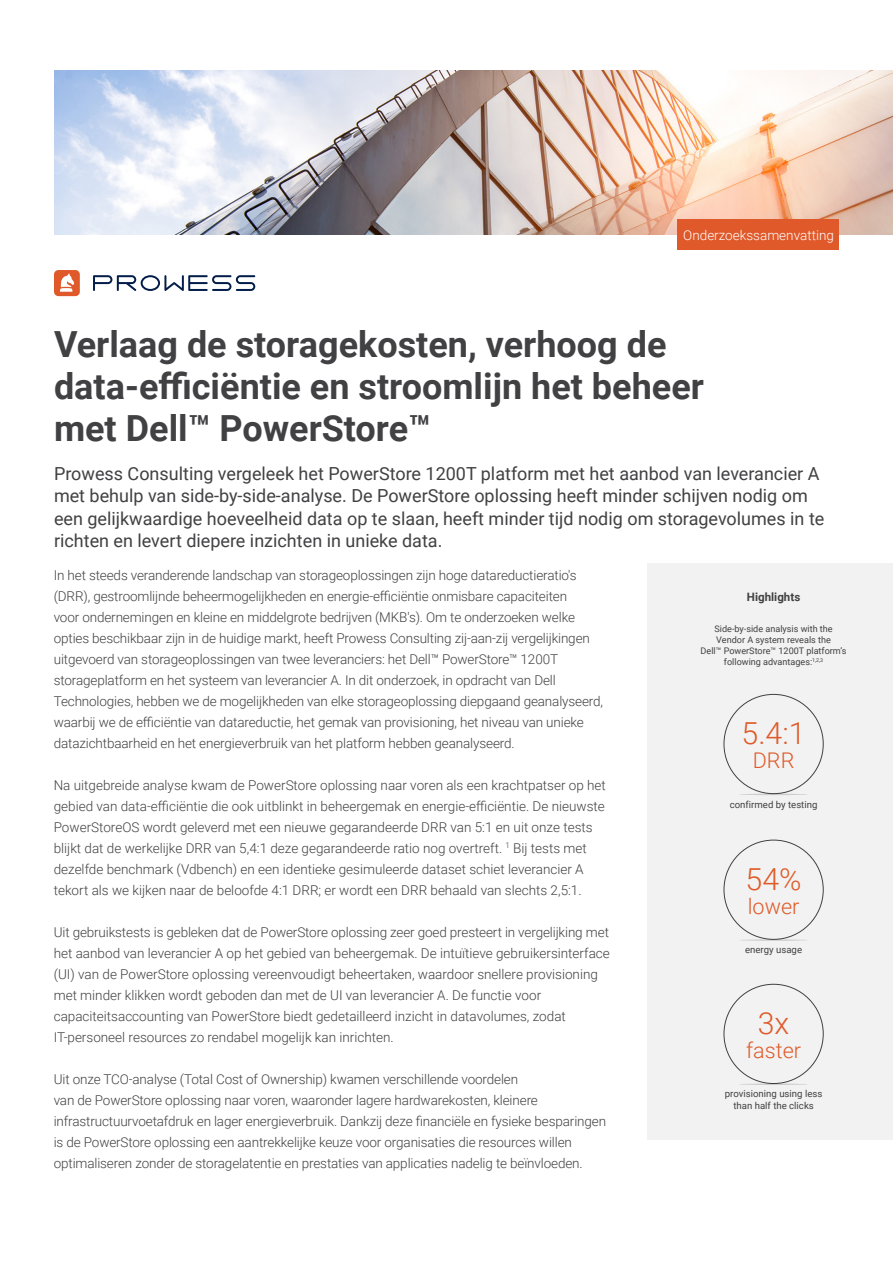
<style>
.page{position:relative;width:893px;height:1263px;background:#fff}
.page>*{position:absolute;margin:0;border:0;box-sizing:border-box;transform-origin:0 0}
.P__Cover_Header{font:700 36px/42px "Roboto";color:#414042}
.t1{font:300 30.3px "Roboto";color:#df5a28}
.t2{font:300 21.6px "Roboto";color:#df5a28}
.P__Cover_Subhead{font:18px/22.5px "Roboto";color:#414042}
.P__Body_Copy{font:300 13.5px/21px "Roboto";letter-spacing:-.01em;color:#414042}
.P__Body_Copy-2{font:300 13.5px "Roboto";color:#fff}
.t3{font:700 11.55px "Roboto";color:#414142}
.t4{font:9.6px/12px "Roboto";color:#414142;text-align:center}
.t5{font:9.15px/10.9px "Roboto";color:#414142;text-align:center}
</style>
<div class="page">
<svg style="left:54px;top:270px;width:26px;height:26px"></svg>
<svg style="left:93px;top:275px;width:162px;height:16px"></svg>
<img style="left:54px;top:70px;width:839px;height:165px">
<div style="left:647px;top:563px;width:246px;height:577px;background:#f2f2f2"></div>
<hr style="left:739px;top:794px;width:69px;height:1px;background:#414142;border-radius:50%">
<hr style="left:739px;top:939px;width:69px;height:2px;background:#414142;border-radius:50%">
<hr style="left:739px;top:1083px;width:69px;height:2px;background:#414142;border-radius:50%">
<div style="left:677px;top:220px;width:162px;height:30px;background:#e0592a"></div>
<p class="P__Body_Copy-2" style="left:683px;top:226px;width:152px">Onderzoekssamenvatting</p>
<p class="P__Cover_Header" style="left:54px;top:322px;width:651px">Verlaag de storagekosten, verhoog de data-efficiëntie en stroomlijn het beheer met Dell™ PowerStore™</p>
<p class="P__Cover_Subhead" style="left:54px;top:462px;width:772px">Prowess Consulting vergeleek het PowerStore 1200T platform met het aanbod van leverancier A met behulp van side-by-side-analyse. De PowerStore oplossing heeft minder schijven nodig om een gelijkwaardige hoeveelheid data op te slaan, heeft minder tijd nodig om storagevolumes in te richten en levert diepere inzichten in unieke data.</p>
<p class="P__Body_Copy" style="left:54px;top:564px;width:551px">In het steeds veranderende landschap van storageoplossingen zijn hoge datareductieratio's (DRR), gestroomlijnde beheermogelijkheden en energie-efficiëntie onmisbare capaciteiten<br>voor ondernemingen en kleine en middelgrote bedrijven (MKB's). Om te onderzoeken welke opties beschikbaar zijn in de huidige markt, heeft Prowess Consulting zij-aan-zij vergelijkingen uitgevoerd van storageoplossingen van twee leveranciers: het Dell™ PowerStore™ 1200T storageplatform en het systeem van leverancier A. In dit onderzoek, in opdracht van Dell Technologies, hebben we de mogelijkheden van elke storageoplossing diepgaand geanalyseerd, waarbij we de efficiëntie van datareductie, het gemak van provisioning, het niveau van unieke datazichtbaarheid en het energieverbruik van het platform hebben geanalyseerd.</p>
<p class="P__Body_Copy" style="left:54px;top:774px;width:554px">Na uitgebreide analyse kwam de PowerStore oplossing naar voren als een krachtpatser op het gebied van data-efficiëntie die ook uitblinkt in beheergemak en energie-efficiëntie. De nieuwste PowerStoreOS wordt geleverd met een nieuwe gegarandeerde DRR van 5:1 en uit onze tests blijkt dat de werkelijke DRR van 5,4:1 deze gegarandeerde ratio nog overtreft. <sup>1</sup> Bij tests met dezelfde benchmark (Vdbench) en een identieke gesimuleerde dataset schiet leverancier A tekort als we kijken naar de beloofde 4:1 DRR; er wordt een DRR behaald van slechts 2,5:1.</p>
<p class="P__Body_Copy" style="left:54px;top:921px;width:558px">Uit gebruikstests is gebleken dat de PowerStore oplossing zeer goed presteert in vergelijking met het aanbod van leverancier A op het gebied van beheergemak. De intuïtieve gebruikersinterface (UI) van de PowerStore oplossing vereenvoudigt beheertaken, waardoor snellere provisioning met minder klikken wordt geboden dan met de UI van leverancier A. De functie voor capaciteitsaccounting van PowerStore biedt gedetailleerd inzicht in datavolumes, zodat IT-personeel resources zo rendabel mogelijk kan inrichten.</p>
<p class="P__Body_Copy" style="left:54px;top:1068px;width:554px">Uit onze TCO-analyse (Total Cost of Ownership) kwamen verschillende voordelen<br>van de PowerStore oplossing naar voren, waaronder lagere hardwarekosten, kleinere infrastructuurvoetafdruk en lager energieverbruik. Dankzij deze financiële en fysieke besparingen is de PowerStore oplossing een aantrekkelijke keuze voor organisaties die resources willen optimaliseren zonder de storagelatentie en prestaties van applicaties nadelig te beïnvloeden.</p>
<p class="t3" style="left:747px;top:589px;width:55px">Highlights</p>
<p class="t5" style="left:701px;top:623px;width:147px">Side-by-side analysis with the<br>Vendor A system reveals the<br>Dell™ PowerStore™ 1200T platform’s following advantages:<sup>1,2,3</sup></p>
<p class="t1" style="left:742px;top:712px;width:65px">5.4:1</p>
<p class="t2" style="left:753px;top:745px;width:43px">DRR</p>
<p class="t4" style="left:730px;top:798px;width:89px">confirmed by testing</p>
<p class="t1" style="left:746px;top:858px;width:57px">54%</p>
<p class="t2" style="left:748px;top:891px;width:53px">lower</p>
<p class="t4" style="left:745px;top:943px;width:58px">energy usage</p>
<p class="t1" style="left:758px;top:1002px;width:33px">3x</p>
<p class="t2" style="left:746px;top:1035px;width:56px">faster</p>
<p class="t4" style="left:725px;top:1087px;width:99px">provisioning using less than half the clicks</p>
</div>
